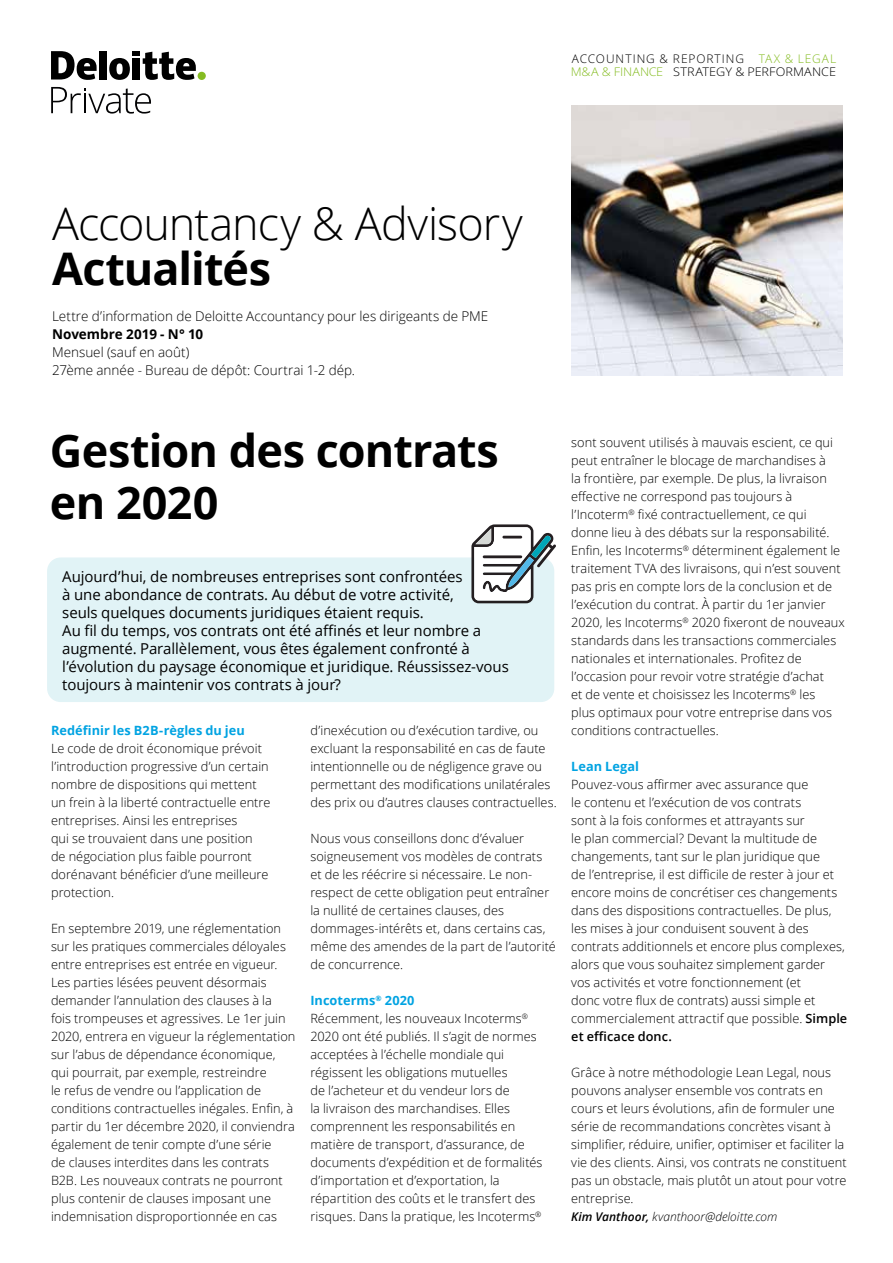
<style>
.page{position:relative;width:893px;height:1263px;background:#fff}
.page>*{position:absolute;margin:0;border:0;box-sizing:border-box;transform-origin:0 0}
.t1{font:700 45px/52.5px "Open Sans";letter-spacing:-.02em;color:#000}
.t2{font:300 45px "Open Sans";letter-spacing:-.02em;color:#000}
.t3{font:15px/18px "Open Sans";letter-spacing:-.005em;color:#000}
.t4{font:300 13.5px/18px "Open Sans";color:#000}
.t5{font:700 13.5px "Open Sans";color:#000}
.t6{font:300 12.75px/18px "Open Sans";letter-spacing:.005em;color:#000}
.t7{font:700 12.75px "Open Sans";letter-spacing:.005em;color:#00a3e2}
.t8{font:300 12px/13.5px "Open Sans";letter-spacing:.04em;color:#000}
.t9{font:italic 300 12px "Open Sans";color:#000}
.s1{color:#85bc22}
.s2{font-weight:700;color:#00a3e2}
.s3{font-weight:600}
</style>
<div class="page">
<div style="left:48px;top:558px;width:505px;height:143px;background:#e1f3f6;border-radius:13px"></div>
<div style="left:47px;top:557px;width:507px;height:145px;border:2px solid #0099b3;border-radius:13px"></div>
<div style="left:198px;top:72px;width:8px;height:8px;background:#85bc22;border-radius:50%"></div>
<div style="left:99px;top:51px;width:7px;height:29px;background:#000"></div>
<svg style="left:109px;top:51px;width:87px;height:29px"></svg>
<svg style="left:51px;top:51px;width:46px;height:29px"></svg>
<svg style="left:51px;top:87px;width:100px;height:27px"></svg>
<img style="left:571px;top:105px;width:271px;height:271px">
<svg style="left:471px;top:524px;width:85px;height:79px"></svg>
<p class="t8" style="left:571px;top:51px;width:267px">ACCOUNTING &amp; REPORTING <span class="s1">TAX &amp; LEGAL<br>M&amp;A &amp; FINANCE</span> STRATEGY &amp; PERFORMANCE</p>
<h1 class="t2" style="left:52px;top:193px;width:472px">Accountancy &amp; Advisory</h1>
<h1 class="t1" style="left:52px;top:241px;width:221px">Actualités</h1>
<p class="t4" style="left:52px;top:307px;width:438px">Lettre d’information de Deloitte Accountancy pour les dirigeants de PME</p>
<p class="t5" style="left:52px;top:325px;width:153px">Novembre 2019 - N° 10</p>
<p class="t4" style="left:52px;top:343px;width:305px">Mensuel (sauf en août)<br>27ème année - Bureau de dépôt: Courtrai 1-2 dép.</p>
<h1 class="t1" style="left:50px;top:423px;width:450px">Gestion des contrats en 2020</h1>
<p class="t3" style="left:62px;top:567px;width:448px">Aujourd’hui, de nombreuses entreprises sont confrontées<br>à une abondance de contrats. Au début de votre activité,<br>seuls quelques documents juridiques étaient requis.<br>Au fil du temps, vos contrats ont été affinés et leur nombre a augmenté. Parallèlement, vous êtes également confronté à l’évolution du paysage économique et juridique. Réussissez-vous toujours à maintenir vos contrats à jour?</p>
<p class="t7" style="left:51px;top:721px;width:195px">Redéfinir les B2B-règles du jeu</p>
<p class="t6" style="left:51px;top:739px;width:221px">Le code de droit économique prévoit l’introduction progressive d’un certain nombre de dispositions qui mettent un frein à la liberté contractuelle entre entreprises. Ainsi les entreprises<br>qui se trouvaient dans une position de négociation plus faible pourront dorénavant bénéficier d’une meilleure protection.</p>
<p class="t6" style="left:51px;top:919px;width:246px">En septembre 2019, une réglementation sur les pratiques commerciales déloyales entre entreprises est entrée en vigueur.<br>Les parties lésées peuvent désormais demander l’annulation des clauses à la<br>fois trompeuses et agressives. Le 1er juin 2020, entrera en vigueur la réglementation sur l’abus de dépendance économique, qui pourrait, par exemple, restreindre<br>le refus de vendre ou l’application de conditions contractuelles inégales. Enfin, à partir du 1er décembre 2020, il conviendra également de tenir compte d’une série<br>de clauses interdites dans les contrats B2B. Les nouveaux contrats ne pourront plus contenir de clauses imposant une indemnisation disproportionnée en cas</p>
<p class="t6" style="left:310px;top:721px;width:248px">d’inexécution ou d’exécution tardive, ou excluant la responsabilité en cas de faute intentionnelle ou de négligence grave ou permettant des modifications unilatérales des prix ou d’autres clauses contractuelles.</p>
<p class="t6" style="left:310px;top:829px;width:247px">Nous vous conseillons donc d’évaluer soigneusement vos modèles de contrats et de les réécrire si nécessaire. Le non&shy;respect de cette obligation peut entraîner la nullité de certaines clauses, des dommages-intérêts et, dans certains cas, même des amendes de la part de l’autorité de concurrence.</p>
<p class="t6" style="left:310px;top:991px;width:234px"><span class="s2">Incoterms</span><sup>®</sup> <span class="s2">2020<br></span>Récemment, les nouveaux Incoterms<sup>® </sup>2020 ont été publiés. Il s’agit de normes acceptées à l’échelle mondiale qui régissent les obligations mutuelles<br>de l’acheteur et du vendeur lors de<br>la livraison des marchandises. Elles comprennent les responsabilités en matière de transport, d’assurance, de documents d’expédition et de formalités d’importation et d’exportation, la répartition des coûts et le transfert des risques. Dans la pratique, les Incoterms<sup>®</sup></p>
<p class="t6" style="left:571px;top:433px;width:275px">sont souvent utilisés à mauvais escient, ce qui peut entraîner le blocage de marchandises à<br>la frontière, par exemple. De plus, la livraison effective ne correspond pas toujours à l’Incoterm<sup>®</sup> fixé contractuellement, ce qui donne lieu à des débats sur la responsabilité.<br>Enfin, les Incoterms<sup>®</sup> déterminent également le traitement TVA des livraisons, qui n’est souvent pas pris en compte lors de la conclusion et de l’exécution du contrat. À partir du 1er janvier 2020, les Incoterms<sup>®</sup> 2020 fixeront de nouveaux standards dans les transactions commerciales nationales et internationales. Profitez de l’occasion pour revoir votre stratégie d’achat<br>et de vente et choisissez les Incoterms<sup>®</sup> les<br>plus optimaux pour votre entreprise dans vos conditions contractuelles.</p>
<p class="t7" style="left:571px;top:757px;width:69px">Lean Legal</p>
<p class="t6" style="left:571px;top:775px;width:278px">Pouvez-vous affirmer avec assurance que<br>le contenu et l’exécution de vos contrats<br>sont à la fois conformes et attrayants sur<br>le plan commercial? Devant la multitude de changements, tant sur le plan juridique que<br>de l’entreprise, il est difficile de rester à jour et encore moins de concrétiser ces changements dans des dispositions contractuelles. De plus, les mises à jour conduisent souvent à des contrats additionnels et encore plus complexes, alors que vous souhaitez simplement garder vos activités et votre fonctionnement (et<br>donc votre flux de contrats) aussi simple et commercialement attractif que possible. <span class="s3">Simple et efficace donc.</span></p>
<p class="t6" style="left:571px;top:1063px;width:277px">Grâce à notre méthodologie Lean Legal, nous pouvons analyser ensemble vos contrats en cours et leurs évolutions, afin de formuler une série de recommandations concrètes visant à simplifier, réduire, unifier, optimiser et faciliter la vie des clients. Ainsi, vos contrats ne constituent pas un obstacle, mais plutôt un atout pour votre entreprise.</p>
<p class="t9" style="left:571px;top:1208px;width:208px"><span class="s3">Kim Vanthoor,</span> kvanthoor@deloitte.com</p>
</div>
